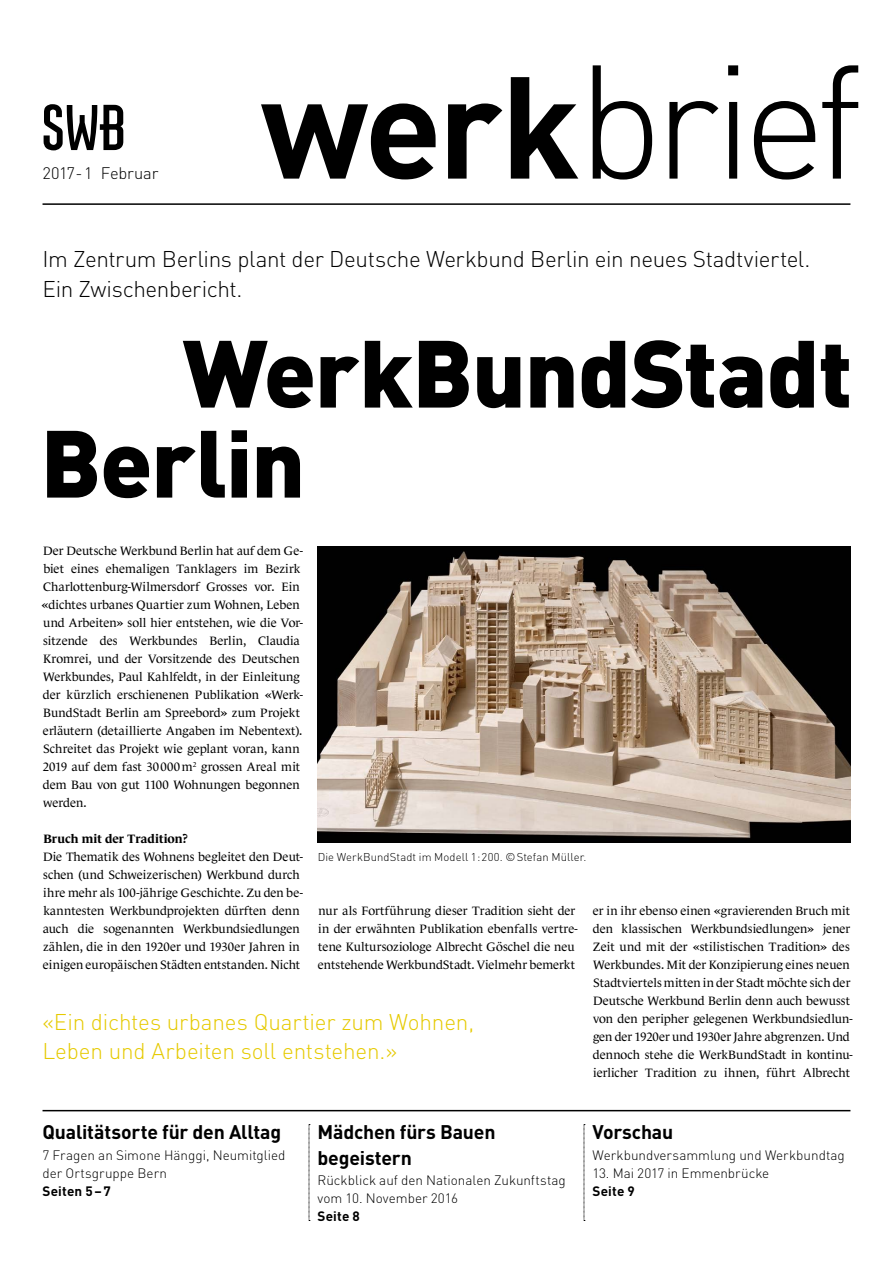
<style>
.page{position:relative;width:893px;height:1263px;background:#fff}
.page>*{position:absolute;margin:0;border:0;box-sizing:border-box;transform-origin:0 0}
.t1{font:900 93.75px/90px "DINOT";letter-spacing:-.015em;color:#000}
.t2{font:300 22.5px/30px "DINOT";letter-spacing:-.015em;color:#000}
.t3{font:300 22.5px/28.5px "DINOT";letter-spacing:-.01em;color:#e6ca00}
.t4{font:700 19.5px/25.5px "DINOT";letter-spacing:-.01em;color:#000}
.t5{font:300 16.5px "DINOT";letter-spacing:-.01em;color:#000}
.t6{font:300 13.5px/18px "DINOT";color:#000}
.t7{font:700 13.5px "DINOT";letter-spacing:.01em;color:#000}
.t8{font:12.3px/18px "Le Monde Journal Std";letter-spacing:-.005em;color:#000}
.t9{font:700 12.3px "Le Monde Journal Std";letter-spacing:.005em;color:#000}
.t10{font:300 11.25px "DINOT";letter-spacing:.01em;color:#000}
</style>
<div class="page">
<svg style="left:261px;top:65px;width:597px;height:115px"></svg>
<svg style="left:44px;top:104px;width:79px;height:46px"></svg>
<hr style="left:43px;top:203px;width:807px;height:2px;background:#000">
<hr style="left:43px;top:1110px;width:807px;height:1px;background:#000">
<svg style="left:309px;top:1124px;width:1px;height:97px"></svg>
<svg style="left:584px;top:1124px;width:1px;height:97px"></svg>
<img style="left:318px;top:546px;width:533px;height:297px">
<h3 class="t5" style="left:43px;top:161px;width:117px">2017-1 Februar</h3>
<h2 class="t2" style="left:43px;top:242px;width:769px">Im Zentrum Berlins plant der Deutsche Werkbund Berlin ein neues Stadtviertel.<br>Ein Zwischenbericht.</h2>
<h1 class="t1" style="left:40px;top:325px;width:814px;text-indent:142px">WerkBundStadt<br>Berlin</h1>
<p class="t8" style="left:41px;top:541px;width:263px">Der Deutsche Werkbund Berlin hat auf dem Ge&shy;biet eines ehemaligen Tanklagers im Bezirk Charlottenburg-Wilmersdorf Grosses vor. Ein «dichtes urbanes Quartier zum Wohnen, Leben und Arbeiten» soll hier entstehen, wie die Vor&shy;sitzende des Werkbundes Berlin, Claudia Kromrei, und der Vorsitzende des Deutschen Werkbundes, Paul Kahlfeldt, in der Einleitung der kürzlich erschienenen Publikation «Werk-BundStadt Berlin am Spreebord» zum Projekt erläutern (detaillierte Angaben im Nebentext).<br>Schreitet das Projekt wie geplant voran, kann 2019 auf dem fast 30000m<sup>2</sup> grossen Areal mit dem Bau von gut 1100 Wohnungen begonnen werden.</p>
<p class="t9" style="left:43px;top:831px;width:146px">Bruch mit der Tradition?</p>
<p class="t8" style="left:43px;top:847px;width:262px">Die Thematik des Wohnens begleitet den Deut&shy;schen (und Schweizerischen) Werkbund durch ihre mehr als 100-jährige Geschichte. Zu den be&shy;kanntesten Werkbundprojekten dürften denn auch die sogenannten Werkbundsiedlungen zählen, die in den 1920er und 1930er Jahren in einigen europäischen Städten entstanden. Nicht</p>
<p class="t10" style="left:318px;top:849px;width:270px">Die WerkBundStadt im Modell 1:200. ©Stefan Müller.</p>
<p class="t8" style="left:318px;top:901px;width:261px">nur als Fortführung dieser Tradition sieht der in der erwähnten Publikation ebenfalls vertre&shy;tene Kultursoziologe Albrecht Göschel die neu entstehende WerkbundStadt. Vielmehr bemerkt</p>
<p class="t8" style="left:593px;top:901px;width:261px">er in ihr ebenso einen «gravierenden Bruch mit den klassischen Werkbundsiedlungen» jener Zeit und mit der «stilistischen Tradition» des Werkbundes. Mit der Konzipierung eines neuen Stadtviertels mitten in der Stadt möchte sich der Deutsche Werkbund Berlin denn auch bewusst von den peripher gelegenen Werkbundsiedlun&shy;gen der 1920er und 1930er Jahre abgrenzen. Und dennoch stehe die WerkBundStadt in kontinu&shy;ierlicher Tradition zu ihnen, führt Albrecht</p>
<h2 class="t3" style="left:42px;top:1007px;width:433px">«Ein dichtes urbanes Quartier zum Wohnen,<br>Leben und Arbeiten soll entstehen.»</h2>
<h3 class="t4" style="left:43px;top:1119px;width:240px">Qualitätsorte für den Alltag</h3>
<p class="t6" style="left:43px;top:1145px;width:245px">7 Fragen an Simone Hänggi, Neumitglied der Ortsgruppe Bern</p>
<p class="t7" style="left:43px;top:1181px;width:70px">Seiten 5–7</p>
<h3 class="t4" style="left:317px;top:1119px;width:180px">Mädchen fürs Bauen begeistern</h3>
<p class="t6" style="left:317px;top:1171px;width:250px">Rückblick auf den Nationalen Zukunftstag vom 10. November 2016</p>
<p class="t7" style="left:317px;top:1207px;width:44px">Seite 8</p>
<h3 class="t4" style="left:592px;top:1119px;width:82px">Vorschau</h3>
<p class="t6" style="left:592px;top:1145px;width:254px">Werkbundversammlung und Werkbundtag</p>
<p class="t6" style="left:592px;top:1163px;width:178px">13. Mai 2017 in Emmenbrücke</p>
<p class="t7" style="left:592px;top:1181px;width:44px">Seite 9</p>
</div>
